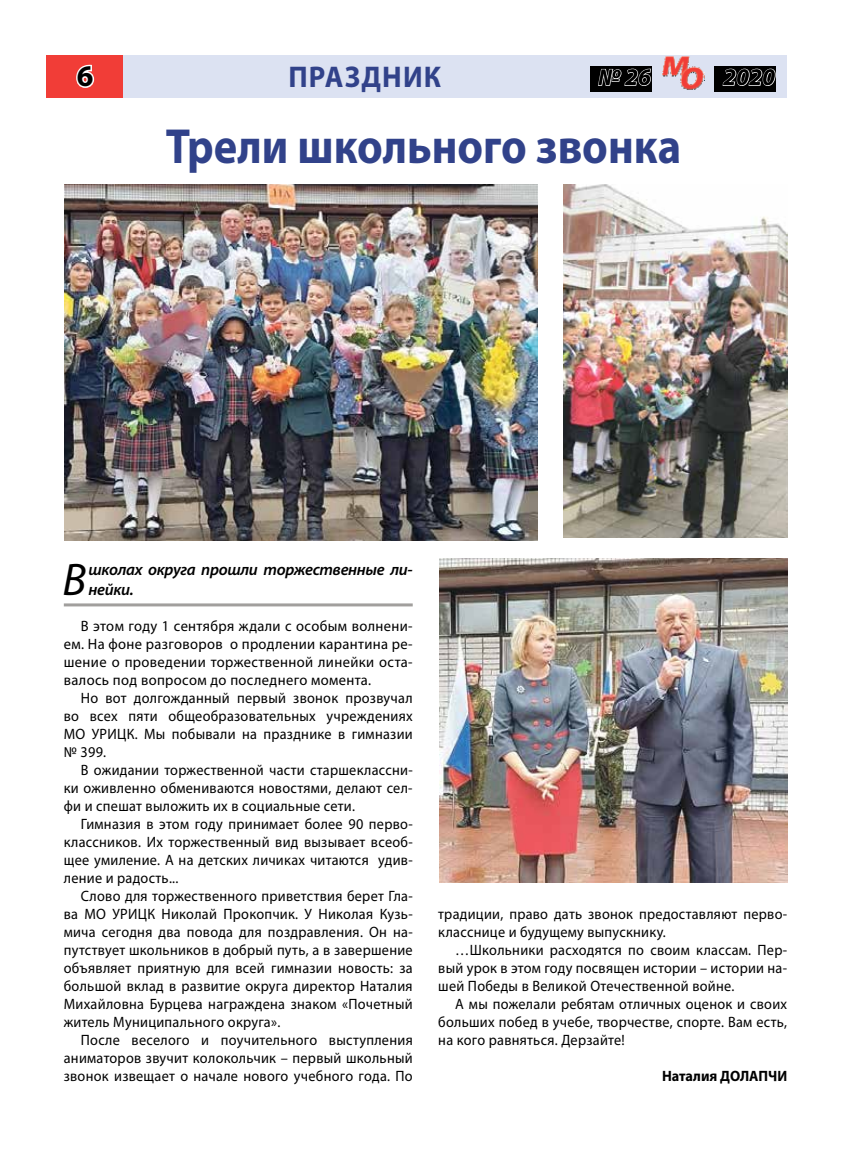
<style>
.page{position:relative;width:851px;height:1149px;background:#fff}
.page>*{position:absolute;margin:0;border:0;box-sizing:border-box;transform-origin:0 0}
.t1{font:700 49.5px "Myriad Pro";color:#31428a;scale:.9 1}
.t2{font:italic 45.9px "Myriad Pro";color:#000}
.t3{font:700 30px "Myriad Pro";letter-spacing:.04em;color:#31428a;scale:.95 1}
.t4{font:700 30px "Myriad Pro";color:#000}
.t5{font:italic 700 24px "Myriad Pro";color:#000}
.t6{font:italic 600 16.5px/19.8px "Myriad Pro";letter-spacing:-.02em;color:#000}
.t7{font:15px/18px "Myriad Pro";letter-spacing:.02em;color:#000;text-align:justify;scale:.95 1}
.t8{font:15px/18px "Myriad Pro";letter-spacing:.02em;color:#000;text-align:justify}
.t9{font:700 15px "Myriad Pro";color:#000;scale:.95 1}
</style>
<div class="page">
<img style="left:64px;top:184px;width:473px;height:356px">
<img style="left:563px;top:184px;width:224px;height:353px">
<div style="left:84px;top:55px;width:703px;height:43px;background:#dce2f2"></div>
<div style="left:590px;top:67px;width:61px;height:25px;background:#000"></div>
<svg style="left:597px;top:66px;width:54px;height:20px"></svg>
<img style="left:662px;top:56px;width:42px;height:34px">
<div style="left:714px;top:67px;width:61px;height:25px;background:#000"></div>
<svg style="left:722px;top:68px;width:54px;height:19px"></svg>
<div style="left:46px;top:55px;width:76px;height:43px;background:#f13d37"></div>
<svg style="left:76px;top:64px;width:19px;height:24px"></svg>
<hr style="left:64px;top:603px;width:348px;height:3px;background:#a19f9d">
<img style="left:439px;top:558px;width:348px;height:324px">
<h3 class="t4" style="left:77px;top:56px;width:18px">6</h3>
<h3 class="t3" style="left:288px;top:58px;width:162px">ПРАЗДНИК</h3>
<h3 class="t5" style="left:598px;top:61px;width:54px">№ 26</h3>
<h3 class="t5" style="left:723px;top:61px;width:53px">2020</h3>
<h1 class="t1" style="left:166px;top:114px;width:574px">Трели школьного звонка</h1>
<h2 class="t2" style="left:62px;top:551px;width:25px">В</h2>
<p class="t6" style="left:88px;top:559px;width:325px">школах округа прошли торжественные ли&shy;нейки.</p>
<p class="t8" style="left:64px;top:616px;width:350px;text-indent:17px">В этом году 1 сентября ждали с особым волнени&shy;ем. На фоне разговоров о продлении карантина ре&shy;шение о проведении торжественной линейки оста&shy;валось под вопросом до последнего момента.</p>
<p class="t7" style="left:64px;top:688px;width:369px;text-indent:17px">Но вот долгожданный первый звонок прозвучал во всех пяти общеобразовательных учреждениях МО УРИЦК. Мы побывали на празднике в гимназии № 399.</p>
<p class="t7" style="left:64px;top:760px;width:369px;text-indent:17px">В ожидании торжественной части старшеклассни&shy;ки оживленно обмениваются новостями, делают сел&shy;фи и спешат выложить их в социальные сети.</p>
<p class="t7" style="left:64px;top:814px;width:369px;text-indent:17px">Гимназия в этом году принимает более 90 перво&shy;классников. Их торжественный вид вызывает всеоб&shy;щее умиление. А на детских личиках читаются удив&shy;ление и радость...</p>
<p class="t7" style="left:64px;top:886px;width:369px;text-indent:17px">Слово для торжественного приветствия берет Гла&shy;ва МО УРИЦК Николай Прокопчик. У Николая Кузь&shy;мича сегодня два повода для поздравления. Он на&shy;путствует школьников в добрый путь, а в завершение объявляет приятную для всей гимназии новость: за большой вклад в развитие округа директор Наталия Михайловна Бурцева награждена знаком «Почетный житель Муниципального округа».</p>
<p class="t7" style="left:64px;top:1030px;width:369px;text-indent:17px">После веселого и поучительного выступления аниматоров звучит колокольчик – первый школьный звонок извещает о начале нового учебного года. По</p>
<p class="t7" style="left:438px;top:904px;width:369px">традиции, право дать звонок предоставляют перво&shy;класснице и будущему выпускнику.</p>
<p class="t7" style="left:438px;top:940px;width:369px;text-indent:17px">…Школьники расходятся по своим классам. Пер&shy;вый урок в этом году посвящен истории – истории на&shy;шей Победы в Великой Отечественной войне.</p>
<p class="t7" style="left:438px;top:994px;width:369px;text-indent:17px">А мы пожелали ребятам отличных оценок и своих больших побед в учебе, творчестве, спорте. Вам есть, на кого равняться. Дерзайте!</p>
<p class="t9" style="left:662px;top:1065px;width:133px">Наталия ДОЛАПЧИ</p>
</div>
